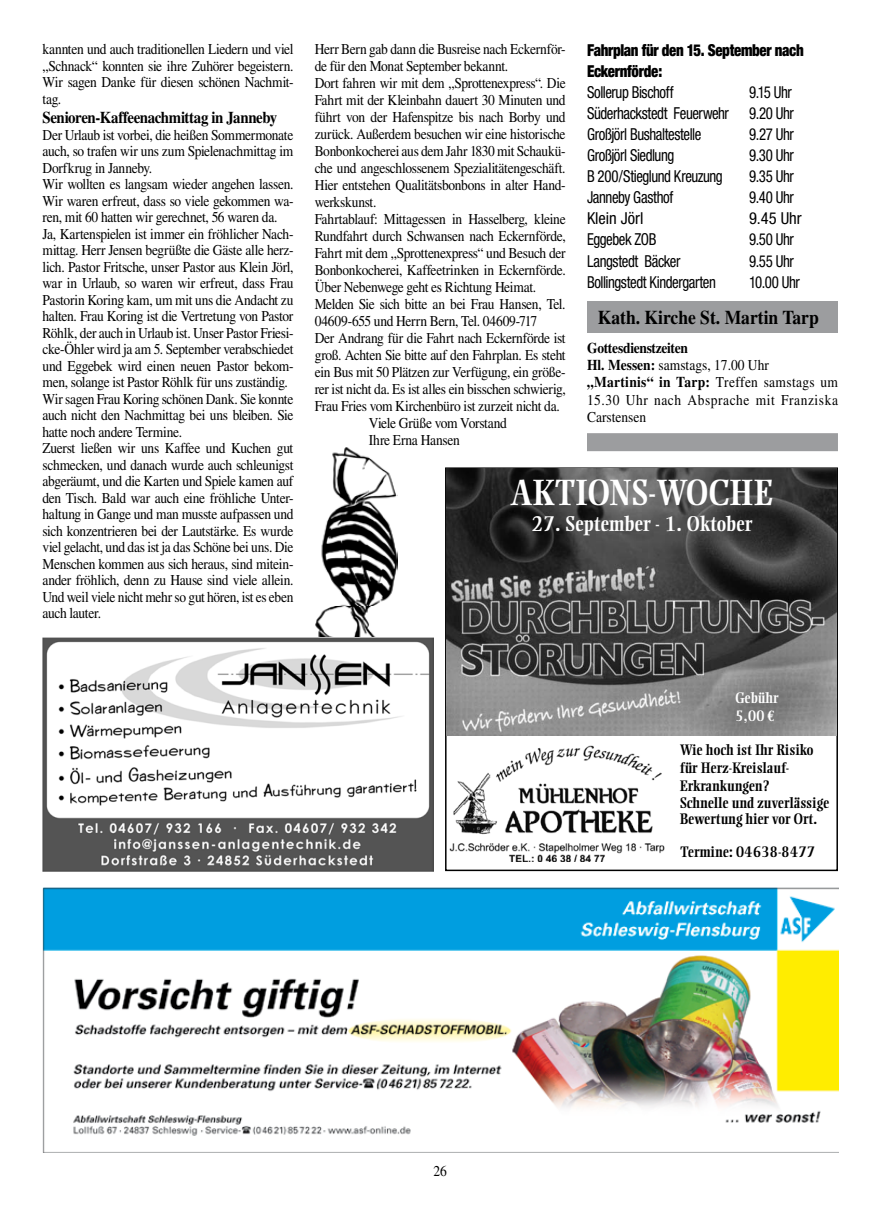
<style>
.page{position:relative;width:872px;height:1212px;background:#fff}
.page>*{position:absolute;margin:0;border:0;box-sizing:border-box;transform-origin:0 0}
.t1{font:700 36px "Ellington";color:#fff;scale:.9 1}
.t2{font:700 21px "Ellington";color:#fff;scale:.9 1}
.t3{font:700 19.5px "Times";color:#000;scale:.9 1}
.t4{font:condensed 16.5px/21px "Helvetica Neue";letter-spacing:-.03em;color:#000;scale:.9 1}
.t5{font:900 condensed 16.5px/21px "Helvetica Neue";letter-spacing:-.02em;color:#000;scale:.9 1}
.t6{font:700 16.5px "Times";letter-spacing:-.025em;color:#000;scale:.9 1}
.t7{font:condensed 16.5px "Helvetica Neue";color:#000}
.t8{font:condensed 16.5px "Helvetica Neue";letter-spacing:-.03em;color:#000}
.t9{font:15px/16.5px "Times";letter-spacing:-.025em;color:#000;text-align:justify;scale:.9 1}
.t10{font:15px/17.2px "Times";letter-spacing:.04em;color:#000;scale:.9 1}
.t11{font:700 15px/18px "Ellington";color:#000;scale:.9 1}
.t12{font:700 15px/18px "Ellington";color:#fff;scale:.9 1}
.s1{font-weight:700}
.s2{font-family:"Euro Serif"}
</style>
<div class="page">
<img style="left:315px;top:447px;width:82px;height:191px">
<div style="left:587px;top:301px;width:251px;height:31px;background:#9c9d9f"></div>
<img style="left:43px;top:887px;width:795px;height:265px">
<img style="left:43px;top:638px;width:391px;height:234px">
<img style="left:449px;top:745px;width:216px;height:117px">
<img style="left:446px;top:468px;width:391px;height:267px">
<div style="left:587px;top:433px;width:251px;height:18px;background:#9c9d9f"></div>
<p class="t9" style="left:43px;top:41px;width:280px">kannten und auch traditionellen Liedern und viel „Schnack“ konnten sie ihre Zuhörer begeistern.<br>Wir sagen Danke für diesen schönen Nachmit&shy;tag.</p>
<p class="t6" style="left:43px;top:108px;width:262px">Senioren-Kaffeenachmittag in Janneby</p>
<p class="t9" style="left:43px;top:126px;width:280px;text-align:left">Der Urlaub ist vorbei, die heißen Sommermonate auch, so trafen wir uns zum Spielenachmittag im Dorfkrug in Janneby.<br>Wir wollten es langsam wieder angehen lassen.<br>Wir waren erfreut, dass so viele gekommen wa&shy;ren, mit 60 hatten wir gerechnet, 56 waren da.<br>Ja, Kartenspielen ist immer ein fröhlicher Nach&shy;mittag. Herr Jensen begrüßte die Gäste alle herz&shy;lich. Pastor Fritsche, unser Pastor aus Klein Jörl, war in Urlaub, so waren wir erfreut, dass Frau Pastorin Koring kam, um mit uns die Andacht zu halten. Frau Koring ist die Vertretung von Pastor Röhlk, der auch in Urlaub ist. Unser Pastor Friesi&shy;cke-Öhler wird ja am 5. September verabschiedet und Eggebek wird einen neuen Pastor bekom&shy;men, solange ist Pastor Röhlk für uns zuständig.<br>Wir sagen Frau Koring schönen Dank. Sie konnte auch nicht den Nachmittag bei uns bleiben. Sie hatte noch andere Termine.<br>Zuerst ließen wir uns Kaffee und Kuchen gut schmecken, und danach wurde auch schleunigst abgeräumt, und die Karten und Spiele kamen auf den Tisch. Bald war auch eine fröhliche Unter&shy;haltung in Gange und man musste aufpassen und sich konzentrieren bei der Lautstärke. Es wurde viel gelacht, und das ist ja das Schöne bei uns. Die Menschen kommen aus sich heraus, sind mitein&shy;ander fröhlich, denn zu Hause sind viele allein.<br>Und weil viele nicht mehr so gut hören, ist es eben auch lauter.</p>
<p class="t9" style="left:315px;top:41px;width:280px">Herr Bern gab dann die Busreise nach Eckernför-</p>
<p class="t9" style="left:315px;top:58px;width:217px">de für den Monat September bekannt.</p>
<p class="t9" style="left:315px;top:75px;width:280px">Dort fahren wir mit dem „Sprottenexpress“. Die</p>
<p class="t9" style="left:315px;top:92px;width:280px">Fahrt mit der Kleinbahn dauert 30 Minuten und</p>
<p class="t9" style="left:315px;top:109px;width:280px">führt von der Hafenspitze bis nach Borby und</p>
<p class="t9" style="left:315px;top:126px;width:280px">zurück. Außerdem besuchen wir eine historische</p>
<p class="t9" style="left:315px;top:143px;width:280px">Bonbonkocherei aus dem Jahr 1830 mit Schaukü-</p>
<p class="t9" style="left:315px;top:160px;width:280px">che und angeschlossenem Spezialitätengeschäft.</p>
<p class="t9" style="left:315px;top:177px;width:280px">Hier entstehen Qualitätsbonbons in alter Hand-</p>
<p class="t9" style="left:315px;top:194px;width:70px">werkskunst.</p>
<p class="t9" style="left:315px;top:211px;width:280px">Fahrtablauf: Mittagessen in Hasselberg, kleine</p>
<p class="t9" style="left:315px;top:228px;width:280px">Rundfahrt durch Schwansen nach Eckernförde,</p>
<p class="t9" style="left:315px;top:245px;width:280px">Fahrt mit dem „Sprottenexpress“ und Besuch der</p>
<p class="t9" style="left:315px;top:262px;width:280px">Bonbonkocherei, Kaffeetrinken in Eckernförde.</p>
<p class="t9" style="left:315px;top:279px;width:248px">Über Nebenwege geht es Richtung Heimat.</p>
<p class="t9" style="left:315px;top:296px;width:280px">Melden Sie sich bitte an bei Frau Hansen, Tel.</p>
<p class="t9" style="left:315px;top:313px;width:249px">04609-655 und Herrn Bern, Tel. 04609-717</p>
<p class="t9" style="left:315px;top:330px;width:280px">Der Andrang für die Fahrt nach Eckernförde ist</p>
<p class="t9" style="left:315px;top:347px;width:280px">groß. Achten Sie bitte auf den Fahrplan. Es steht</p>
<p class="t9" style="left:315px;top:364px;width:280px">ein Bus mit 50 Plätzen zur Verfügung, ein größe-</p>
<p class="t9" style="left:315px;top:381px;width:280px">rer ist nicht da. Es ist alles ein bisschen schwierig,</p>
<p class="t9" style="left:315px;top:398px;width:274px">Frau Fries vom Kirchenbüro ist zurzeit nicht da.</p>
<p class="t9" style="left:369px;top:415px;width:155px">Viele Grüße vom Vorstand</p>
<p class="t9" style="left:369px;top:432px;width:103px">Ihre Erna Hansen</p>
<p class="t5" style="left:587px;top:39px;width:242px">Fahrplan für den 15. September nach<br>Eckernförde:</p>
<p class="t4" style="left:587px;top:81px;width:98px">Sollerup Bischoff</p>
<p class="t4" style="left:587px;top:81px;width:231px;text-indent:162px">9.15 Uhr<br>Süderhackstedt Feuerwehr 9.20 Uhr<br>Großjörl Bushaltestelle</p>
<p class="t4" style="left:749px;top:123px;width:51px">9.27 Uhr</p>
<p class="t4" style="left:587px;top:144px;width:99px">Großjörl Siedlung</p>
<p class="t4" style="left:749px;top:144px;width:51px">9.30 Uhr</p>
<p class="t4" style="left:587px;top:165px;width:152px">B 200/Stieglund Kreuzung</p>
<p class="t4" style="left:749px;top:165px;width:51px">9.35 Uhr</p>
<p class="t4" style="left:587px;top:186px;width:97px">Janneby Gasthof</p>
<p class="t4" style="left:749px;top:186px;width:51px">9.40 Uhr</p>
<p class="t7" style="left:587px;top:209px;width:58px">Klein Jörl</p>
<p class="t8" style="left:749px;top:209px;width:54px">9.45 Uhr</p>
<p class="t4" style="left:587px;top:229px;width:79px">Eggebek ZOB</p>
<p class="t4" style="left:749px;top:229px;width:51px">9.50 Uhr</p>
<p class="t4" style="left:587px;top:250px;width:105px">Langstedt Bäcker</p>
<p class="t4" style="left:749px;top:250px;width:51px">9.55 Uhr</p>
<p class="t4" style="left:587px;top:271px;width:145px">Bollingstedt Kindergarten</p>
<p class="t4" style="left:749px;top:271px;width:58px">10.00 Uhr</p>
<h3 class="t3" style="left:598px;top:306px;width:247px">Kath. Kirche St. Martin Tarp</h3>
<p class="t10" style="left:587px;top:339px;width:280px"><span class="s1">Gottesdienstzeiten<br>Hl. Messen:</span> samstags, 17.00 Uhr <span class="s1">„Martinis“ in Tarp:</span> Treffen samstags um<br>15.30 Uhr nach Absprache mit Franziska<br>Carstensen</p>
<h1 class="t1" style="left:510px;top:473px;width:294px">Aktions-WOCHE</h1>
<h2 class="t2" style="left:531px;top:512px;width:247px">27. September - 1. Oktober</h2>
<p class="t12" style="left:735px;top:689px;width:50px">Gebühr<br>5,00 <span class="s2">E</span></p>
<p class="t11" style="left:679px;top:741px;width:150px">Wie hoch ist Ihr Risiko für Herz-Kreislauf-<br>Erkrankungen?</p>
<p class="t11" style="left:679px;top:795px;width:167px;line-height:16.5px">Schnelle und zuverlässige<br>Bewertung hier vor Ort.</p>
<p class="t11" style="left:679px;top:843px;width:152px">Termine: 04638-8477</p>
<p class="t9" style="left:433px;top:1162px;width:16px">26</p>
</div>
